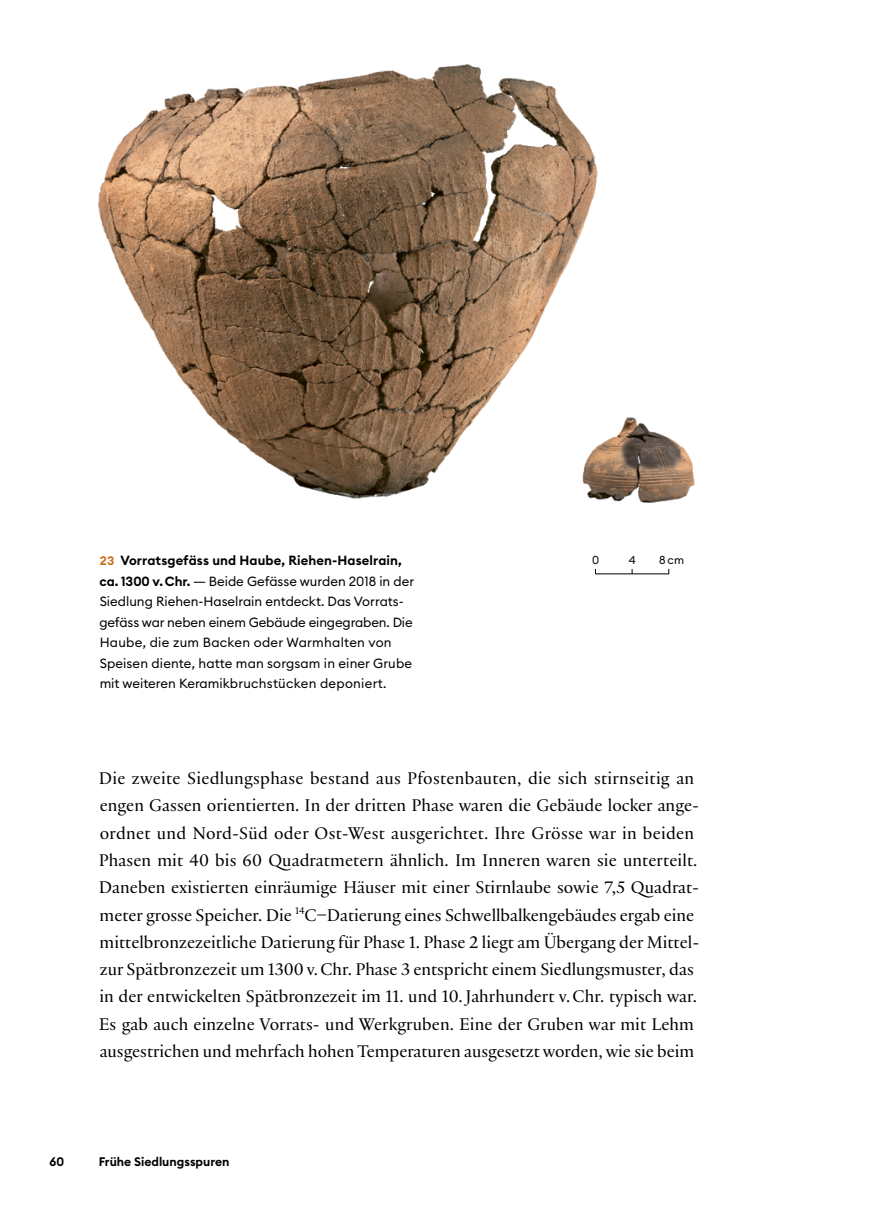
<style>
.page{position:relative;width:893px;height:1216px;background:#fff}
.page>*{position:absolute;margin:0;border:0;box-sizing:border-box;transform-origin:0 0}
.GT_ohne_Einzug{font:18.2px/27.3px "Practice";color:#000}
.Abb_Legende_fett{font:13.12px/20.5px "Euclid Circular B";color:#000}
.Abb_Legende_fett-2{font:600 13.12px/20.5px "Euclid Circular B";letter-spacing:.01em;color:#000}
.t1{font:600 12.25px "Euclid Circular B";color:#000}
.Beschriftung_6-5Pt{font:11.38px "Euclid Circular B";color:#000}
.s1{font-size:12.25px;color:#ca6e1e}
</style>
<div class="page">
<img style="left:98px;top:64px;width:500px;height:435px">
<img style="left:570px;top:383px;width:125px;height:120px">
<hr style="left:595px;top:573px;width:74px;height:1px;background:#000">
<p class="Abb_Legende_fett-2" style="left:100px;top:550px;width:304px"><span class="s1">23</span> Vorratsgefäss und Haube, Riehen-Haselrain, ca. 1300 v. Chr.</p>
<p class="Abb_Legende_fett" style="left:99px;top:571px;width:316px;text-indent:109px">Beide Gefässe wurden 2018 in der Siedlung Riehen-Haselrain entdeckt. Das Vorrats&shy;gefäss war neben einem Gebäude eingegraben. Die Haube, die zum Backen oder Warmhalten von Speisen diente, hatte man sorgsam in einer Grube mit weiteren Keramikbruchstücken deponiert.</p>
<p class="Beschriftung_6-5Pt" style="left:592px;top:552px;width:9px">0</p>
<p class="Beschriftung_6-5Pt" style="left:629px;top:552px;width:9px">4</p>
<p class="Beschriftung_6-5Pt" style="left:659px;top:552px;width:26px">8cm</p>
<p class="GT_ohne_Einzug" style="left:99px;top:763px;width:602px">Die zweite Siedlungsphase bestand aus Pfostenbauten, die sich stirnseitig an engen Gassen orientierten. In der dritten Phase waren die Gebäude locker ange&shy;ordnet und Nord-Süd oder Ost-West ausgerichtet. Ihre Grösse war in beiden Phasen mit 40 bis 60 Quadratmetern ähnlich. Im Inneren waren sie unterteilt.<br>Daneben existierten einräumige Häuser mit einer Stirnlaube sowie 7,5 Quadrat&shy;meter grosse Speicher. Die <sup>14</sup>C–Datierung eines Schwellbalkengebäudes ergab eine mittelbronzezeitliche Datierung für Phase 1. Phase 2 liegt am Übergang der Mittel&shy;zur Spätbronzezeit um 1300 v. Chr. Phase 3 entspricht einem Siedlungsmuster, das in der entwickelten Spätbronzezeit im 11. und 10. Jahrhundert v. Chr. typisch war.<br>Es gab auch einzelne Vorrats- und Werkgruben. Eine der Gruben war mit Lehm ausgestrichen und mehrfach hohen Temperaturen ausgesetzt worden, wie sie beim</p>
<p class="t1" style="left:50px;top:1153px;width:16px">60</p>
<p class="t1" style="left:99px;top:1153px;width:132px">Frühe Siedlungsspuren</p>
</div>
